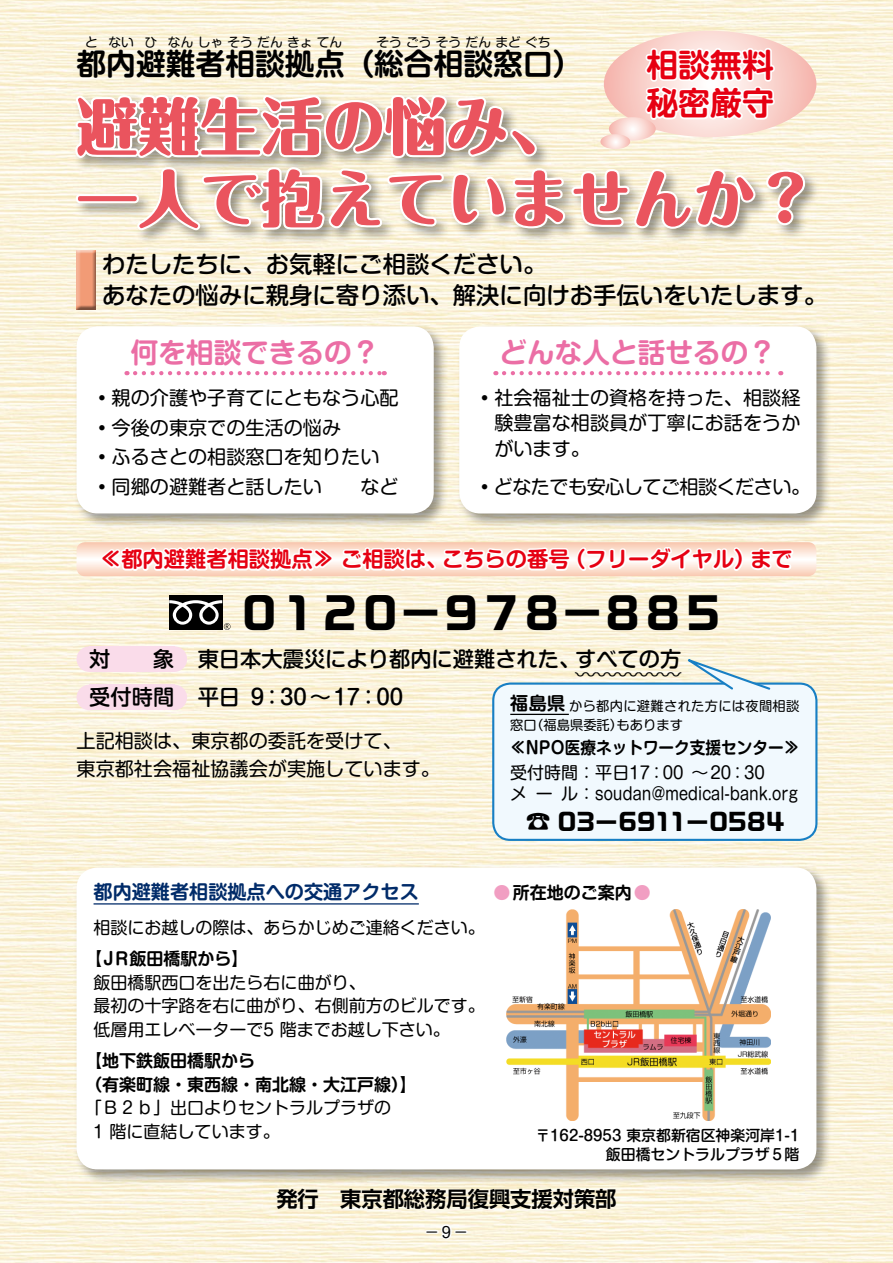
<style>
.page{position:relative;width:893px;height:1263px;background:#fff}
.page>*{position:absolute;margin:0;border:0;box-sizing:border-box;transform-origin:0 0}
.t1{font:800 61.65px/72.3px "Maru Fo Pro";color:#ea545e}
.t2{font:700 40.35px "Ro G San Srf Std";color:#000}
.t3{font:700 31.95px/38.2px "Shin M Go Pro De";color:#e60012}
.t4{font:700 29.7px "Shin M Go Pro De";color:#000}
.t5{font:700 27.6px "Shin M Go Pro De";color:#eb6ea5}
.t6{font:500 23.4px/32px "Shin M Go Pro";color:#000}
.t7{font:700 23.4px "Ro G San Srf Std";color:#000}
.t8{font:500 21.3px/38.2px "Shin M Go Pro";color:#000}
.t9{font:700 21.3px "Shin M Go Pro De";color:#e60012}
.t10{font:700 21.3px "Shin Go Pro De";color:#000}
.t11{font:19.2px/29.7px "Shin M Go Pro";color:#000}
.t12{font:19.2px "Shin M Go Pro";letter-spacing:-.03em;color:#000}
.t13{font:700 19.2px "Shin M Go Pro De";color:#002b69}
.t14{font:16.95px/23.4px "Shin M Go Pro";color:#000}
.t15{font:700 16.95px "Shin M Go Pro De";color:#000}
.t16{font:700 16.95px/25.5px "Shin M Go Pro De";color:#000;scale:.92 1}
.t17{font:500 14.85px/19.2px "Shin M Go Pro";color:#000;text-align:right}
.t18{font:500 14.85px "Koz Go Pro";color:#000;scale:1.43 1}
.t19{font:14.85px "Shin M Go Pro";color:#000}
.t20{font:13.35px/19.6px "Shin M Go Pro";letter-spacing:.02em;color:#000}
.t21{font:12.75px "Shin M Go Pro";color:#000}
.s1{font-family:"Shin M Go Pro De";font-weight:700;font-size:18px}
.s2{font-family:"Shin M Go Pro";font-weight:400}
.s3{font-family:"Shin M Go Pro";font-weight:400;font-size:25.5px}
.s4{font-family:"Shin M Go Pro De";font-weight:700}
.s5{color:#f19ec2}
</style>
<div class="page">
<img style="left:0;top:0;width:893px;height:1263px">
<div style="left:74px;top:864px;width:758px;height:321px;background:#000;opacity:.4"></div>
<div style="left:77px;top:867px;width:739px;height:302px;background:#fff;border-radius:21px"></div>
<div style="left:493px;top:684px;width:323px;height:156px;background:#f1f9fe;border-radius:17px"></div>
<div style="left:492px;top:682px;width:325px;height:159px;border:2px solid #187fc4;border-radius:17px"></div>
<svg style="left:68px;top:0;width:748px;height:249px"></svg>
<div style="left:74px;top:323px;width:375px;height:206px;background:#000;opacity:.4"></div>
<div style="left:77px;top:326px;width:357px;height:187px;background:#fff;border-radius:21px"></div>
<svg style="left:135px;top:371px;width:250px;height:4px"></svg>
<div style="left:76px;top:249px;width:22px;height:63px;background:#000;opacity:.5"></div>
<div style="left:456px;top:323px;width:376px;height:206px;background:#000;opacity:.4"></div>
<div style="left:459px;top:326px;width:357px;height:187px;background:#fff;border-radius:21px"></div>
<svg style="left:504px;top:371px;width:277px;height:4px"></svg>
<svg style="left:77px;top:492px;width:739px;height:143px"></svg>
<div style="left:89px;top:646px;width:85px;height:26px;background:#fadcea"></div>
<div style="left:77px;top:646px;width:25px;height:26px;background:#fadcea;border-radius:50%"></div>
<div style="left:162px;top:646px;width:25px;height:26px;background:#fadcea;border-radius:50%"></div>
<div style="left:89px;top:685px;width:85px;height:25px;background:#fadcea"></div>
<div style="left:77px;top:685px;width:25px;height:25px;background:#fadcea;border-radius:50%"></div>
<div style="left:162px;top:685px;width:25px;height:25px;background:#fadcea;border-radius:50%"></div>
<hr style="left:510px;top:714px;width:59px;height:1px;background:#000">
<svg style="left:673px;top:652px;width:99px;height:38px"></svg>
<img style="left:506px;top:910px;width:264px;height:210px">
<hr style="left:94px;top:903px;width:325px;height:1px;background:#002b69">
<div style="left:425px;top:1230px;width:14px;height:4px;border:3px solid #fff"></div>
<svg style="left:440px;top:1223px;width:13px;height:18px"></svg>
<div style="left:454px;top:1230px;width:14px;height:4px;border:3px solid #fff"></div>
<p class="t21" style="left:85px;top:32px;width:14px">と</p>
<p class="t21" style="left:108px;top:32px;width:27px">ない</p>
<p class="t21" style="left:145px;top:32px;width:14px">ひ</p>
<p class="t21" style="left:168px;top:32px;width:176px">なんしゃそうだんきょてん</p>
<p class="t21" style="left:376px;top:32px;width:176px">そうごうそうだんまどぐち</p>
<p class="t4" style="left:77px;top:40px;width:507px">都内避難者相談拠点（総合相談窓口）</p>
<p class="t3" style="left:646px;top:42px;width:129px">相談無料秘密厳守</p>
<p class="t1" style="left:77px;top:83px;width:741px">避難生活の悩み、<br>一人で抱えていませんか？</p>
<p class="t6" style="left:102px;top:245px;width:726px">わたしたちに、お気軽にご相談ください。<br>あなたの悩みに親身に寄り添い、解決に向けお手伝いをいたします。</p>
<p class="t5" style="left:131px;top:331px;width:250px">何を相談できるの？</p>
<p class="t11" style="left:92px;top:380px;width:308px">◦親の介護や子育てにともなう心配◦今後の東京での生活の悩み<br>◦ふるさとの相談窓口を知りたい◦同郷の避難者と話したい　　など</p>
<p class="t5" style="left:500px;top:331px;width:278px">どんな人と話せるの？</p>
<p class="t11" style="left:494px;top:383px;width:308px;line-height:25.5px;text-align:justify;text-indent:-19px">◦社会福祉士の資格を持った、相談経験豊富な相談員が丁寧にお話をうかがいます。</p>
<p class="t12" style="left:475px;top:471px;width:336px">◦どなたでも安心してご相談ください。</p>
<p class="t9" style="left:100px;top:542px;width:694px">≪都内避難者相談拠点≫ ご相談は、こちらの番号（フリーダイヤル）まで</p>
<p class="t2" style="left:239px;top:584px;width:486px">０１２０−９７８−８８５</p>
<p class="t8" style="left:89px;top:637px;width:594px">対　　象 東日本大震災により都内に避難された、すべての方受付時間 平日 9：30〜17：00</p>
<p class="t18" style="left:575px;top:665px;width:76px">〰〰〰〰〰</p>
<p class="t20" style="left:510px;top:694px;width:291px"><span class="s1">福島県</span>から都内に避難された方には夜間相談窓口（福島県委託）もあります</p>
<p class="t16" style="left:510px;top:733px;width:316px">≪NPO医療ネットワーク支援センター≫<span class="s2">受付時間：平日17：00 〜20：30</span></p>
<p class="t14" style="left:510px;top:779px;width:289px">メール：soudan@medical-bank.org</p>
<p class="t7" style="left:525px;top:806px;width:260px"><span class="s3">☎</span> 03−6911−0584</p>
<p class="t11" style="left:77px;top:725px;width:365px;line-height:27.6px">上記相談は、東京都の委託を受けて、<br>東京都社会福祉協議会が実施しています。</p>
<p class="t13" style="left:94px;top:876px;width:327px">都内避難者相談拠点への交通アクセス</p>
<p class="t14" style="left:85px;top:909px;width:401px;line-height:32px;text-indent:9px">相談にお越しの際は、あらかじめご連絡ください。<span class="s4">【JR飯田橋駅から】</span></p>
<p class="t14" style="left:94px;top:969px;width:393px">飯田橋駅西口を出たら右に曲がり、<br>最初の十字路を右に曲がり、右側前方のビルです。低層用エレベーターで5 階までお越し下さい。</p>
<p class="t15" style="left:85px;top:1047px;width:172px">【地下鉄飯田橋駅から</p>
<p class="t15" style="left:85px;top:1071px;width:333px">（有楽町線・東西線・南北線・大江戸線）】</p>
<p class="t14" style="left:85px;top:1094px;width:308px">「Ｂ２ｂ」出口よりセントラルプラザの</p>
<p class="t14" style="left:94px;top:1117px;width:188px">1 階に直結しています。</p>
<p class="t15" style="left:494px;top:879px;width:159px"><span class="s5">●</span>所在地のご案内<span class="s5">●</span></p>
<p class="t17" style="left:535px;top:1124px;width:266px">〒162-8953 東京都新宿区神楽河岸1-1飯田橋セントラルプラザ５階</p>
<p class="t10" style="left:276px;top:1182px;width:342px">発行　東京都総務局復興支援対策部</p>
<p class="t19" style="left:425px;top:1220px;width:45px">− 9 −</p>
</div>
